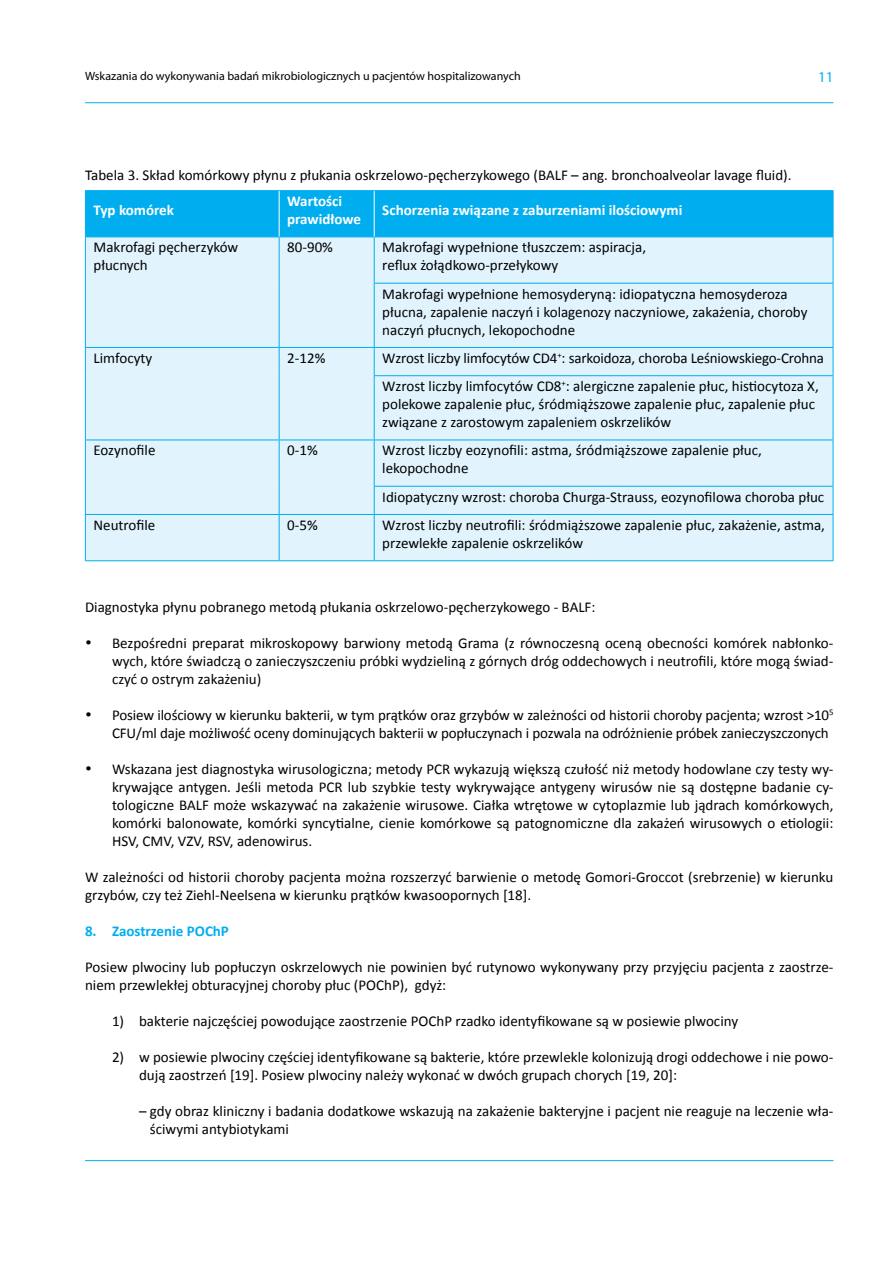
<style>
.page{position:relative;width:893px;height:1263px;background:#fff}
.page>*{position:absolute;margin:0;border:0;box-sizing:border-box;transform-origin:0 0}
.t1{font:15px/18px "Calibri";color:#000}
.t2{font:700 15px/18px "Calibri";color:#fff}
.t3{font:700 15px "Calibri";color:#00aeef}
.t4{font:15px "Myriad Pro";color:#00aeef}
.t5{font:12px "Myriad Pro";color:#000}
</style>
<div class="page">
<hr style="left:85px;top:1160px;width:748px;height:1px;background:#00aeef">
<hr style="left:85px;top:102px;width:748px;height:1px;background:#00aeef">
<div style="left:86px;top:191px;width:747px;height:46px;background:#00aeef"></div>
<div style="left:86px;top:238px;width:747px;height:322px;background:#e1f4fd"></div>
<hr style="left:85px;top:190px;width:194px;height:1px;background:#00aeef">
<hr style="left:85px;top:191px;width:1px;height:46px;background:#00aeef">
<hr style="left:279px;top:190px;width:95px;height:1px;background:#00aeef">
<hr style="left:374px;top:190px;width:459px;height:1px;background:#00aeef">
<hr style="left:833px;top:191px;width:1px;height:46px;background:#00aeef">
<hr style="left:85px;top:237px;width:194px;height:1px;background:#00aeef">
<hr style="left:85px;top:237px;width:1px;height:46px;background:#00aeef">
<hr style="left:279px;top:237px;width:95px;height:1px;background:#00aeef">
<hr style="left:279px;top:237px;width:1px;height:46px;background:#00aeef">
<hr style="left:85px;top:283px;width:1px;height:64px;background:#00aeef">
<hr style="left:279px;top:283px;width:1px;height:64px;background:#00aeef">
<hr style="left:374px;top:237px;width:459px;height:1px;background:#00aeef">
<hr style="left:374px;top:237px;width:1px;height:46px;background:#00aeef">
<hr style="left:833px;top:237px;width:1px;height:46px;background:#00aeef">
<hr style="left:374px;top:283px;width:459px;height:1px;background:#00aeef">
<hr style="left:374px;top:284px;width:1px;height:63px;background:#00aeef">
<hr style="left:833px;top:284px;width:1px;height:63px;background:#00aeef">
<hr style="left:85px;top:347px;width:194px;height:1px;background:#00aeef">
<svg style="left:85px;top:348px;width:1px;height:28px"></svg>
<hr style="left:279px;top:347px;width:95px;height:1px;background:#00aeef">
<svg style="left:279px;top:348px;width:1px;height:28px"></svg>
<hr style="left:85px;top:376px;width:1px;height:64px;background:#00aeef">
<hr style="left:279px;top:376px;width:1px;height:64px;background:#00aeef">
<hr style="left:374px;top:347px;width:459px;height:1px;background:#00aeef">
<svg style="left:374px;top:348px;width:1px;height:27px"></svg>
<svg style="left:833px;top:348px;width:1px;height:27px"></svg>
<hr style="left:374px;top:375px;width:459px;height:1px;background:#00aeef">
<hr style="left:374px;top:376px;width:1px;height:64px;background:#00aeef">
<hr style="left:833px;top:376px;width:1px;height:64px;background:#00aeef">
<hr style="left:85px;top:440px;width:194px;height:1px;background:#00aeef">
<hr style="left:85px;top:440px;width:1px;height:46px;background:#00aeef">
<hr style="left:279px;top:440px;width:95px;height:1px;background:#00aeef">
<hr style="left:279px;top:440px;width:1px;height:46px;background:#00aeef">
<svg style="left:85px;top:486px;width:1px;height:28px"></svg>
<svg style="left:279px;top:486px;width:1px;height:28px"></svg>
<hr style="left:374px;top:440px;width:459px;height:1px;background:#00aeef">
<hr style="left:374px;top:440px;width:1px;height:46px;background:#00aeef">
<hr style="left:833px;top:440px;width:1px;height:46px;background:#00aeef">
<hr style="left:374px;top:486px;width:459px;height:1px;background:#00aeef">
<svg style="left:374px;top:487px;width:1px;height:27px"></svg>
<svg style="left:833px;top:487px;width:1px;height:27px"></svg>
<hr style="left:85px;top:514px;width:194px;height:1px;background:#00aeef">
<hr style="left:85px;top:515px;width:1px;height:45px;background:#00aeef">
<hr style="left:279px;top:514px;width:95px;height:1px;background:#00aeef">
<hr style="left:279px;top:515px;width:1px;height:45px;background:#00aeef">
<hr style="left:374px;top:514px;width:459px;height:1px;background:#00aeef">
<hr style="left:374px;top:515px;width:1px;height:45px;background:#00aeef">
<hr style="left:833px;top:515px;width:1px;height:45px;background:#00aeef">
<hr style="left:85px;top:560px;width:194px;height:1px;background:#00aeef">
<hr style="left:279px;top:560px;width:95px;height:1px;background:#00aeef">
<hr style="left:374px;top:560px;width:459px;height:1px;background:#00aeef">
<hr style="left:279px;top:191px;width:1px;height:46px;background:#fff">
<hr style="left:374px;top:191px;width:1px;height:46px;background:#fff">
<p class="t5" style="left:85px;top:68px;width:437px">Wskazania do wykonywania badań mikrobiologicznych u pacjentów hospitalizowanych</p>
<p class="t4" style="left:818px;top:68px;width:17px">11</p>
<p class="t1" style="left:85px;top:165px;width:708px">Tabela 3. Skład komórkowy płynu z płukania oskrzelowo-pęcherzykowego (BALF – ang. bronchoalveolar lavage fluid).</p>
<p class="t2" style="left:94px;top:200px;width:82px">Typ komórek</p>
<p class="t2" style="left:287px;top:191px;width:75px">Wartości prawidłowe</p>
<p class="t2" style="left:382px;top:200px;width:302px">Schorzenia związane z zaburzeniami ilościowymi</p>
<p class="t1" style="left:94px;top:238px;width:146px">Makrofagi pęcherzyków płucnych</p>
<p class="t1" style="left:287px;top:238px;width:47px">80-90%</p>
<p class="t1" style="left:382px;top:238px;width:265px">Makrofagi wypełnione tłuszczem: aspiracja, reflux żołądkowo-przełykowy</p>
<p class="t1" style="left:382px;top:284px;width:427px">Makrofagi wypełnione hemosyderyną: idiopatyczna hemosyderoza płucna, zapalenie naczyń i kolagenozy naczyniowe, zakażenia, choroby naczyń płucnych, lekopochodne</p>
<p class="t1" style="left:94px;top:348px;width:60px">Limfocyty</p>
<p class="t1" style="left:287px;top:348px;width:40px">2-12%</p>
<p class="t1" style="left:382px;top:343px;width:443px;line-height:28.2px">Wzrost liczby limfocytów CD4<sup>+</sup>: sarkoidoza, choroba Leśniowskiego-Crohna<br>Wzrost liczby limfocytów CD8<sup>+</sup>: alergiczne zapalenie płuc, histiocytoza X,</p>
<p class="t1" style="left:382px;top:394px;width:434px">polekowe zapalenie płuc, śródmiąższowe zapalenie płuc, zapalenie płuc związane z zarostowym zapaleniem oskrzelików</p>
<p class="t1" style="left:94px;top:441px;width:63px">Eozynofile</p>
<p class="t1" style="left:287px;top:441px;width:32px">0-1%</p>
<p class="t1" style="left:382px;top:441px;width:381px">Wzrost liczby eozynofili: astma, śródmiąższowe zapalenie płuc, lekopochodne</p>
<p class="t1" style="left:382px;top:487px;width:443px">Idiopatyczny wzrost: choroba Churga-Strauss, eozynofilowa choroba płuc</p>
<p class="t1" style="left:94px;top:515px;width:63px">Neutrofile</p>
<p class="t1" style="left:287px;top:515px;width:32px">0-5%</p>
<p class="t1" style="left:382px;top:515px;width:444px">Wzrost liczby neutrofili: śródmiąższowe zapalenie płuc, zakażenie, astma, przewlekłe zapalenie oskrzelików</p>
<p class="t1" style="left:85px;top:597px;width:512px">Diagnostyka płynu pobranego metodą płukania oskrzelowo-pęcherzykowego - BALF:</p>
<p class="t1" style="left:112px;top:633px;width:723px;text-align:justify;text-indent:-27px">• Bezpośredni preparat mikroskopowy barwiony metodą Grama (z równoczesną oceną obecności komórek nabłonko&shy;wych, które świadczą o zanieczyszczeniu próbki wydzieliną z górnych dróg oddechowych i neutrofili, które mogą świad&shy;czyć o ostrym zakażeniu)</p>
<p class="t1" style="left:112px;top:705px;width:723px;text-indent:-27px">• Posiew ilościowy w kierunku bakterii, w tym prątków oraz grzybów w zależności od historii choroby pacjenta; wzrost &gt;10<sup>5<br></sup>CFU/ml daje możliwość oceny dominujących bakterii w popłuczynach i pozwala na odróżnienie próbek zanieczyszczonych</p>
<p class="t1" style="left:112px;top:759px;width:723px;text-align:justify;text-indent:-27px">• Wskazana jest diagnostyka wirusologiczna; metody PCR wykazują większą czułość niż metody hodowlane czy testy wy&shy;krywające antygen. Jeśli metoda PCR lub szybkie testy wykrywające antygeny wirusów nie są dostępne badanie cy&shy;tologiczne BALF może wskazywać na zakażenie wirusowe. Ciałka wtrętowe w cytoplazmie lub jądrach komórkowych, komórki balonowate, komórki syncytialne, cienie komórkowe są patognomiczne dla zakażeń wirusowych o etiologii:<br>HSV, CMV, VZV, RSV, adenowirus.</p>
<p class="t1" style="left:85px;top:867px;width:750px">W zależności od historii choroby pacjenta można rozszerzyć barwienie o metodę Gomori-Groccot (srebrzenie) w kierunku grzybów, czy też Ziehl-Neelsena w kierunku prątków kwasoopornych [18].</p>
<p class="t3" style="left:85px;top:922px;width:145px">8. Zaostrzenie POChP</p>
<p class="t1" style="left:85px;top:957px;width:750px">Posiew plwociny lub popłuczyn oskrzelowych nie powinien być rutynowo wykonywany przy przyjęciu pacjenta z zaostrze&shy;niem przewlekłej obturacyjnej choroby płuc (POChP), gdyż:</p>
<p class="t1" style="left:112px;top:1011px;width:628px">1) bakterie najczęściej powodujące zaostrzenie POChP rzadko identyfikowane są w posiewie plwociny</p>
<p class="t1" style="left:139px;top:1047px;width:696px;text-indent:-27px">2) w posiewie plwociny częściej identyfikowane są bakterie, które przewlekle kolonizują drogi oddechowe i nie powo&shy;dują zaostrzeń [19]. Posiew plwociny należy wykonać w dwóch grupach chorych [19, 20]:</p>
<p class="t1" style="left:150px;top:1101px;width:685px;text-indent:-11px">– gdy obraz kliniczny i badania dodatkowe wskazują na zakażenie bakteryjne i pacjent nie reaguje na leczenie wła&shy;ściwymi antybiotykami</p>
</div>
